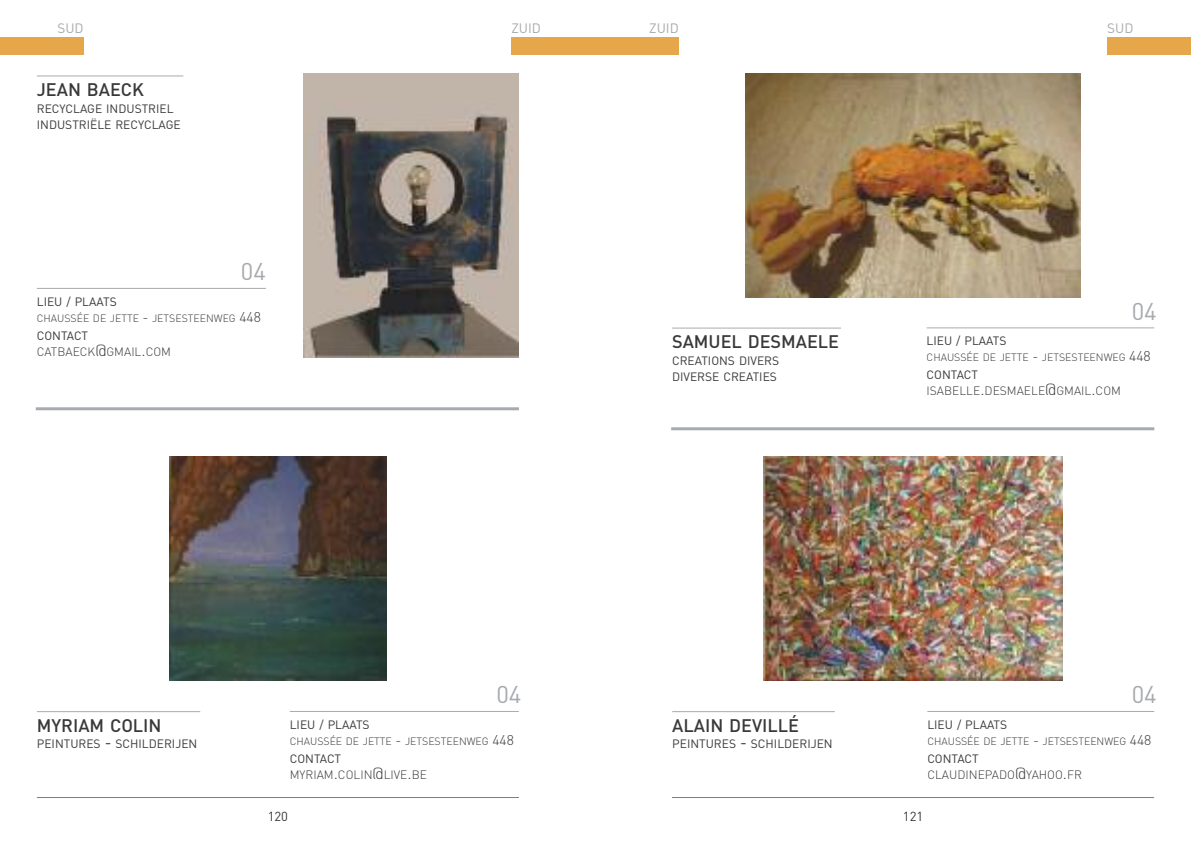
<style>
.page{position:relative;width:1191px;height:842px;background:#fff}
.page>*{position:absolute;margin:0;border:0;box-sizing:border-box;transform-origin:0 0}
.t1{font:24px "DIN";color:#a7aaae}
.t2{font:500 18px "DIN";color:#39383a}
.t3{font:13.6px "DIN";color:#a7aaae}
.t4{font:13px "DIN";color:#39383a}
.t5{font:12px/16.4px "DIN";color:#39383a}
.t6{font:300 12px/15.6px "DIN";color:#39383a}
.t7{font:300 10.4px "DIN";color:#39383a}
.s1{font-size:14px}
.s2{font-weight:400}
.s3{font-size:16px}
</style>
<div class="page">
<hr style="left:672px;top:797px;width:482px;height:1px;background:#7e7e7f">
<div style="left:1107px;top:37px;width:84px;height:17px;background:#e6a74b"></div>
<img style="left:745px;top:74px;width:335px;height:224px">
<hr style="left:672px;top:328px;width:169px;height:1px;background:#a7aaae">
<hr style="left:926px;top:327px;width:228px;height:1px;background:#a7aaae">
<hr style="left:671px;top:427px;width:483px;height:3px;background:#a7aaae">
<img style="left:763px;top:457px;width:299px;height:223px">
<hr style="left:672px;top:711px;width:163px;height:1px;background:#a7aaae">
<hr style="left:927px;top:711px;width:227px;height:1px;background:#a7aaae">
<hr style="left:36px;top:407px;width:483px;height:3px;background:#a7aaae">
<hr style="left:37px;top:797px;width:482px;height:1px;background:#7e7e7f">
<div style="left:0;top:37px;width:84px;height:17px;background:#e6a74b"></div>
<div style="left:511px;top:37px;width:84px;height:17px;background:#e6a74b"></div>
<div style="left:595px;top:37px;width:84px;height:17px;background:#e6a74b"></div>
<img style="left:303px;top:74px;width:215px;height:283px">
<hr style="left:37px;top:75px;width:146px;height:1px;background:#a7aaae">
<hr style="left:37px;top:288px;width:229px;height:1px;background:#a7aaae">
<img style="left:170px;top:457px;width:216px;height:223px">
<hr style="left:37px;top:711px;width:163px;height:1px;background:#a7aaae">
<hr style="left:290px;top:711px;width:229px;height:1px;background:#a7aaae">
<p class="t3" style="left:57px;top:23px;width:28px">SUD</p>
<p class="t3" style="left:511px;top:23px;width:31px">ZUID</p>
<h2 class="t2" style="left:37px;top:80px;width:109px">JEAN BAECK</h2>
<p class="t5" style="left:37px;top:102px;width:145px">RECYCLAGE INDUSTRIEL<br>INDUSTRIËLE RECYCLAGE</p>
<h1 class="t1" style="left:241px;top:263px;width:27px">04</h1>
<p class="t5" style="left:37px;top:295px;width:81px">LIEU / PLAATS</p>
<p class="t7" style="left:37px;top:312px;width:226px">CHAUSSÉE DE JETTE <span class="s1">-</span> JETSESTEENWEG <span class="s1">448</span></p>
<p class="t6" style="left:37px;top:328px;width:136px"><span class="s2">CONTACT<br></span>CATBAECK<span class="s3">@</span>GMAIL<span class="s3">.</span>COM</p>
<p class="t3" style="left:649px;top:23px;width:31px">ZUID</p>
<p class="t3" style="left:1107px;top:23px;width:28px">SUD</p>
<h2 class="t2" style="left:672px;top:332px;width:168px">SAMUEL DESMAELE</h2>
<p class="t5" style="left:672px;top:354px;width:109px">CREATIONS DIVERS<br>DIVERSE CREATIES</p>
<h1 class="t1" style="left:1131px;top:303px;width:27px">04</h1>
<p class="t5" style="left:926px;top:334px;width:81px">LIEU / PLAATS</p>
<p class="t7" style="left:926px;top:351px;width:226px">CHAUSSÉE DE JETTE <span class="s1">-</span> JETSESTEENWEG <span class="s1">448</span></p>
<p class="t6" style="left:926px;top:367px;width:196px"><span class="s2">CONTACT<br></span>ISABELLE<span class="s3">.</span>DESMAELE<span class="s3">@</span>GMAIL<span class="s3">.</span>COM</p>
<h2 class="t2" style="left:37px;top:715px;width:126px">MYRIAM COLIN</h2>
<p class="t5" style="left:37px;top:737px;width:162px">PEINTURES <span class="s3">-</span> SCHILDERIJEN</p>
<h1 class="t1" style="left:496px;top:686px;width:27px">04</h1>
<p class="t5" style="left:290px;top:718px;width:81px">LIEU / PLAATS</p>
<p class="t7" style="left:290px;top:735px;width:226px">CHAUSSÉE DE JETTE <span class="s1">-</span> JETSESTEENWEG <span class="s1">448</span></p>
<p class="t6" style="left:290px;top:751px;width:139px"><span class="s2">CONTACT<br></span>MYRIAM<span class="s3">.</span>COLIN<span class="s3">@</span>LIVE<span class="s3">.</span>BE</p>
<p class="t4" style="left:268px;top:812px;width:22px">120</p>
<h2 class="t2" style="left:672px;top:715px;width:128px">ALAIN DEVILLÉ</h2>
<p class="t5" style="left:672px;top:737px;width:162px">PEINTURES <span class="s3">-</span> SCHILDERIJEN</p>
<h1 class="t1" style="left:1131px;top:686px;width:27px">04</h1>
<p class="t5" style="left:927px;top:718px;width:81px">LIEU / PLAATS</p>
<p class="t7" style="left:927px;top:735px;width:226px">CHAUSSÉE DE JETTE <span class="s1">-</span> JETSESTEENWEG <span class="s1">448</span></p>
<p class="t6" style="left:927px;top:751px;width:156px"><span class="s2">CONTACT<br></span>CLAUDINEPADO<span class="s3">@</span>YAHOO<span class="s3">.</span>FR</p>
<p class="t4" style="left:903px;top:812px;width:22px">121</p>
</div>
